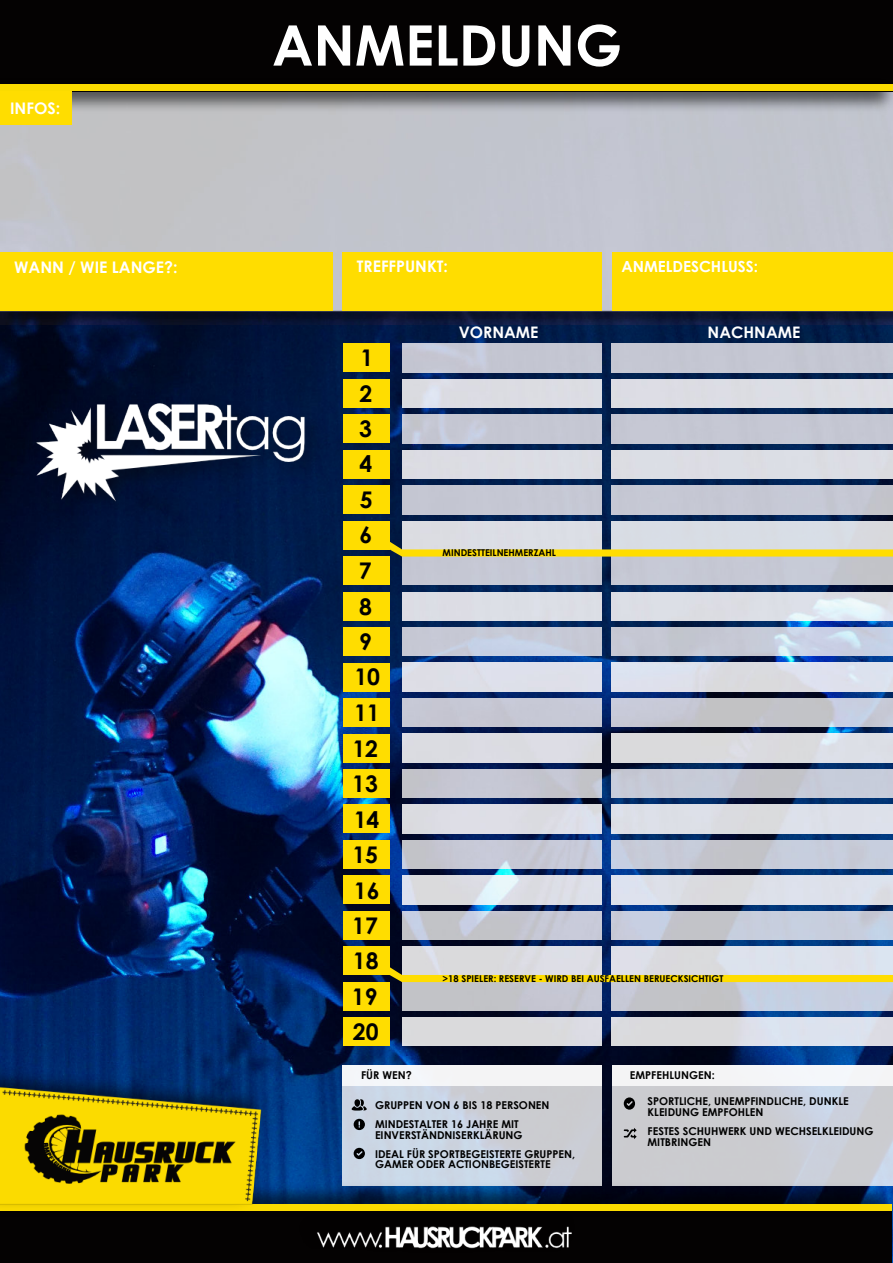
<style>
.page{position:relative;width:893px;height:1263px;background:#fff}
.page>*{position:absolute;margin:0;border:0;box-sizing:border-box;transform-origin:0 0}
.t1{font:700 55.95px "Century Gothic";color:#fff}
.t2{font:700 22.95px/35.4px "Century Gothic";color:#000;text-align:center}
.t3{font:700 15.9px "Century Gothic";color:#fff}
.t4{font:700 15.3px "Century Gothic";color:#fff}
.t5{font:700 10.8px/10.8px "Century Gothic";color:#000}
.t6{font:700 9.45px "Century Gothic";color:#000}
</style>
<div class="page">
<img style="left:0;top:325px;width:893px;height:857px">
<div style="left:612px;top:1065px;width:281px;height:120px;background:#fff;opacity:.8"></div>
<div style="left:612px;top:1065px;width:281px;height:20px;background:#f4f5f6"></div>
<svg style="left:624px;top:1128px;width:13px;height:11px"></svg>
<svg style="left:624px;top:1097px;width:11px;height:13px"></svg>
<div style="left:343px;top:1065px;width:259px;height:120px;background:#fff;opacity:.8"></div>
<svg style="left:354px;top:1119px;width:11px;height:11px"></svg>
<div style="left:343px;top:1065px;width:259px;height:20px;background:#f4f4f5"></div>
<svg style="left:354px;top:1148px;width:11px;height:11px"></svg>
<svg style="left:352px;top:1099px;width:15px;height:11px"></svg>
<div style="left:343px;top:379px;width:47px;height:29px;background:#fd0"></div>
<div style="left:402px;top:379px;width:200px;height:29px;background:#dbdce3"></div>
<div style="left:612px;top:379px;width:281px;height:29px;background:#dcdde4"></div>
<div style="left:343px;top:415px;width:47px;height:28px;background:#fd0"></div>
<img style="left:402px;top:415px;width:200px;height:28px">
<div style="left:612px;top:415px;width:281px;height:28px;background:#c5c7d3"></div>
<div style="left:343px;top:450px;width:47px;height:28px;background:#fd0"></div>
<div style="left:402px;top:450px;width:200px;height:28px;background:#dcdce4"></div>
<div style="left:612px;top:450px;width:281px;height:28px;background:#dbdde5"></div>
<div style="left:343px;top:486px;width:47px;height:28px;background:#fd0"></div>
<div style="left:402px;top:486px;width:200px;height:28px;background:#c5c7d3"></div>
<img style="left:612px;top:486px;width:281px;height:28px">
<div style="left:343px;top:521px;width:47px;height:28px;background:#fd0"></div>
<div style="left:402px;top:521px;width:200px;height:21px;background:#dbdde4"></div>
<img style="left:0;top:113px;width:893px;height:212px">
<div style="left:612px;top:521px;width:281px;height:21px;background:#d8dde5"></div>
<div style="left:343px;top:556px;width:47px;height:29px;background:#fd0"></div>
<div style="left:402px;top:557px;width:200px;height:28px;background:#c6c8d4"></div>
<img style="left:612px;top:557px;width:281px;height:28px">
<div style="left:343px;top:592px;width:47px;height:28px;background:#fd0"></div>
<div style="left:402px;top:592px;width:200px;height:28px;background:#dcdee5"></div>
<img style="left:612px;top:592px;width:281px;height:28px">
<div style="left:343px;top:627px;width:47px;height:29px;background:#fd0"></div>
<img style="left:402px;top:627px;width:200px;height:29px">
<img style="left:612px;top:627px;width:281px;height:29px">
<div style="left:343px;top:663px;width:47px;height:28px;background:#fd0"></div>
<div style="left:402px;top:663px;width:200px;height:28px;background:#dee0e9"></div>
<img style="left:612px;top:663px;width:281px;height:28px">
<div style="left:343px;top:698px;width:47px;height:29px;background:#fd0"></div>
<div style="left:402px;top:698px;width:200px;height:29px;background:#c6c8d5"></div>
<img style="left:612px;top:698px;width:281px;height:29px">
<div style="left:343px;top:734px;width:47px;height:28px;background:#fd0"></div>
<div style="left:402px;top:734px;width:200px;height:28px;background:#dbdce1"></div>
<img style="left:612px;top:734px;width:281px;height:28px">
<div style="left:343px;top:769px;width:47px;height:29px;background:#fd0"></div>
<img style="left:402px;top:769px;width:200px;height:29px">
<img style="left:612px;top:769px;width:281px;height:29px">
<div style="left:343px;top:805px;width:47px;height:28px;background:#fd0"></div>
<div style="left:402px;top:805px;width:200px;height:28px;background:#dddde5"></div>
<img style="left:612px;top:805px;width:281px;height:28px">
<div style="left:343px;top:840px;width:47px;height:28px;background:#fd0"></div>
<img style="left:402px;top:840px;width:200px;height:28px">
<img style="left:612px;top:840px;width:281px;height:28px">
<div style="left:343px;top:876px;width:47px;height:28px;background:#fd0"></div>
<img style="left:402px;top:876px;width:200px;height:28px">
<img style="left:612px;top:876px;width:281px;height:28px">
<div style="left:343px;top:911px;width:47px;height:28px;background:#fd0"></div>
<img style="left:402px;top:911px;width:200px;height:28px">
<img style="left:612px;top:911px;width:281px;height:28px">
<div style="left:343px;top:946px;width:47px;height:29px;background:#fd0"></div>
<img style="left:402px;top:946px;width:200px;height:21px">
<img style="left:612px;top:946px;width:281px;height:21px">
<div style="left:343px;top:982px;width:47px;height:28px;background:#fd0"></div>
<img style="left:402px;top:982px;width:200px;height:28px">
<img style="left:612px;top:982px;width:281px;height:28px">
<div style="left:343px;top:1017px;width:47px;height:29px;background:#fd0"></div>
<div style="left:402px;top:1017px;width:200px;height:29px;background:#dadadc"></div>
<img style="left:612px;top:1017px;width:281px;height:29px">
<div style="left:343px;top:344px;width:47px;height:28px;background:#fd0"></div>
<img style="left:402px;top:344px;width:200px;height:28px">
<div style="left:612px;top:344px;width:281px;height:28px;background:#c4c6d2"></div>
<div style="left:0;top:0;width:893px;height:91px;background:#040202"></div>
<img style="left:71px;top:91px;width:822px;height:20px">
<div style="left:0;top:84px;width:893px;height:7px;background:#fbdb00"></div>
<div style="left:0;top:1204px;width:892px;height:59px;background:#040202"></div>
<img style="left:269px;top:1184px;width:624px;height:32px">
<div style="left:0;top:1204px;width:892px;height:7px;background:#fbdb00"></div>
<img style="left:0;top:1065px;width:269px;height:141px">
<img style="left:300px;top:1211px;width:274px;height:38px">
<img style="left:35px;top:398px;width:292px;height:120px">
<div style="left:343px;top:252px;width:259px;height:59px;background:#fd0"></div>
<div style="left:0;top:252px;width:332px;height:59px;background:#fd0"></div>
<div style="left:0;top:91px;width:71px;height:34px;background:#fd0"></div>
<div style="left:612px;top:252px;width:281px;height:59px;background:#fd0"></div>
<svg style="left:390px;top:542px;width:503px;height:15px;background:#e6d873"></svg>
<svg style="left:390px;top:967px;width:503px;height:15px;background:#e7d875"></svg>
<h3 class="t3" style="left:10px;top:102px;width:52px">INFOS:</h3>
<h3 class="t3" style="left:14px;top:261px;width:165px">WANN / WIE LANGE?:</h3>
<h1 class="t1" style="left:272px;top:24px;width:352px">ANMELDUNG</h1>
<h3 class="t3" style="left:357px;top:260px;width:93px">TREFFPUNKT:</h3>
<h3 class="t4" style="left:621px;top:261px;width:138px">ANMELDESCHLUSS:</h3>
<h3 class="t3" style="left:459px;top:326px;width:81px">VORNAME</h3>
<h3 class="t3" style="left:708px;top:326px;width:94px">NACHNAME</h3>
<h2 class="t2" style="left:352px;top:342px;width:30px">1<br>2<br>3<br>4<br>5<br>6<br>7<br>8<br>9<br>10<br>11<br>12<br>13<br>14<br>15<br>16<br>17<br>18<br>19<br>20</h2>
<p class="t5" style="left:361px;top:1070px;width:52px">FÜR WEN?</p>
<p class="t6" style="left:443px;top:549px;width:115px">MINDESTTEILNEHMERZAHL</p>
<p class="t6" style="left:443px;top:975px;width:282px">&gt;18 SPIELER: RESERVE - WIRD BEI AUSFAELLEN BERUECKSICHTIGT</p>
<p class="t5" style="left:630px;top:1070px;width:86px">EMPFEHLUNGEN:</p>
<p class="t5" style="left:375px;top:1097px;width:176px;line-height:18.9px">GRUPPEN VON 6 BIS 18 PERSONEN<br>MINDESTALTER 16 JAHRE MIT</p>
<p class="t5" style="left:375px;top:1126px;width:202px;line-height:18.9px">EINVERSTÄNDNISERKLÄRUNG<br>IDEAL FÜR SPORTBEGEISTERTE GRUPPEN,</p>
<p class="t5" style="left:375px;top:1160px;width:177px">GAMER ODER ACTIONBEGEISTERTE</p>
<p class="t5" style="left:648px;top:1097px;width:203px">SPORTLICHE, UNEMPFINDLICHE, DUNKLE<br>KLEIDUNG EMPFOHLEN</p>
<p class="t5" style="left:648px;top:1127px;width:227px">FESTES SCHUHWERK UND WECHSELKLEIDUNG<br>MITBRINGEN</p>
</div>
